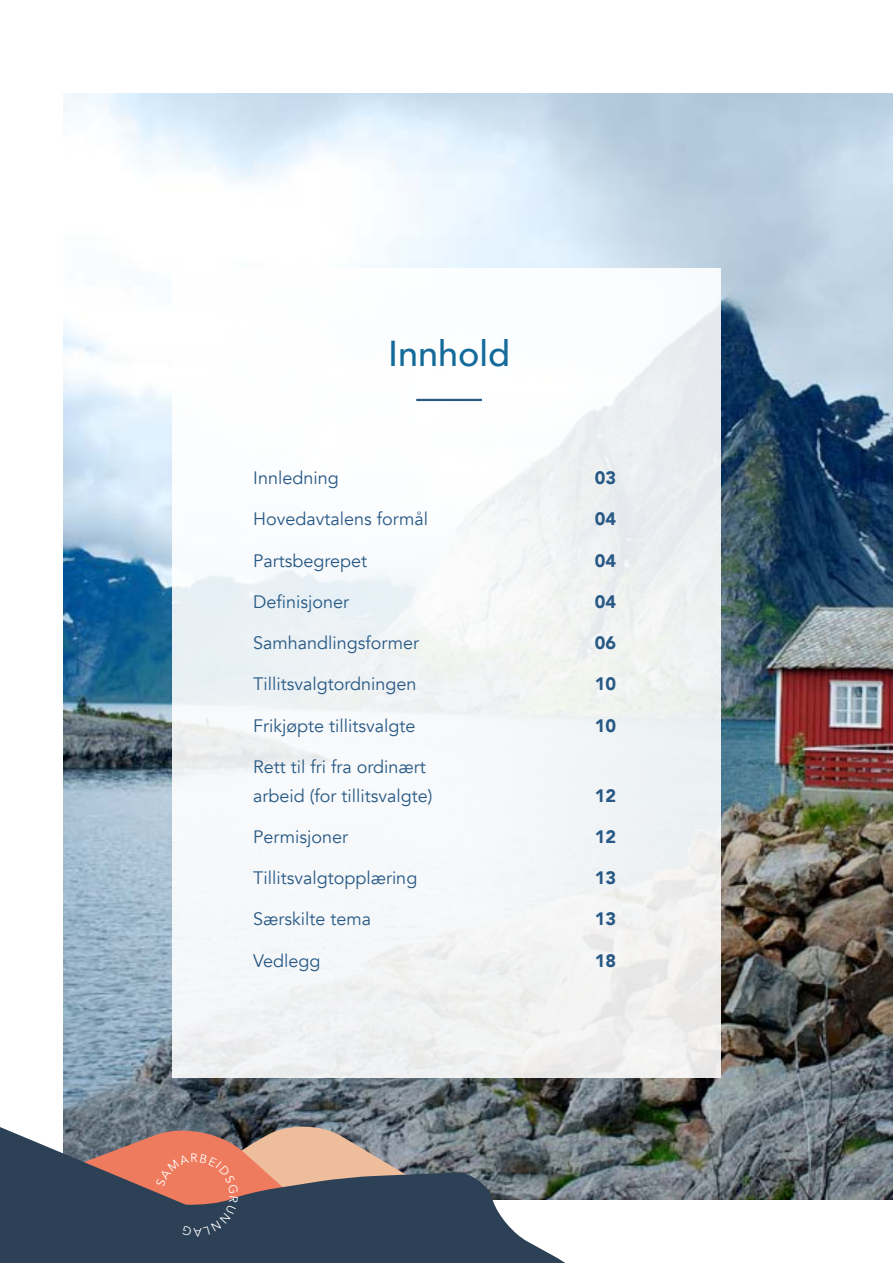
<style>
.page{position:relative;width:893px;height:1263px;background:#fff}
.page>*{position:absolute;margin:0;border:0;box-sizing:border-box;transform-origin:0 0}
.t1{font:500 36px "Avenir";color:#146a9b}
.t2{font:18px/28.5px "Avenir";color:#285985}
.t3{font:900 18px "Avenir";color:#285985}
</style>
<div class="page">
<img style="left:64px;top:93px;width:829px;height:1107px">
<svg style="left:172px;top:268px;width:549px;height:810px;fill:#f5f7f8"></svg>
<hr style="left:416px;top:399px;width:66px;height:2px;background:#285985">
<svg style="left:0;top:1102px;width:595px;height:161px;background:#666e78"></svg>
<svg style="left:156px;top:1124px;width:293px;height:139px;background:#6f6266"></svg>
<h1 class="t1" style="left:388px;top:322px;width:124px">Innhold</h1>
<p class="t2" style="left:253px;top:464px;width:87px">Innledning</p>
<p class="t3" style="left:595px;top:462px;width:23px">03</p>
<p class="t2" style="left:253px;top:505px;width:176px">Hovedavtalens formål</p>
<p class="t3" style="left:595px;top:504px;width:23px">04</p>
<p class="t2" style="left:253px;top:547px;width:115px">Partsbegrepet</p>
<p class="t3" style="left:595px;top:545px;width:23px">04</p>
<p class="t2" style="left:253px;top:588px;width:97px">Definisjoner</p>
<p class="t3" style="left:595px;top:586px;width:23px">04</p>
<p class="t2" style="left:253px;top:629px;width:167px">Samhandlingsformer</p>
<p class="t3" style="left:595px;top:627px;width:23px">06</p>
<p class="t2" style="left:253px;top:670px;width:165px">Tillitsvalgtordningen</p>
<p class="t3" style="left:595px;top:669px;width:23px">10</p>
<p class="t2" style="left:253px;top:712px;width:164px">Frikjøpte tillitsvalgte</p>
<p class="t3" style="left:595px;top:710px;width:23px">10</p>
<p class="t2" style="left:253px;top:753px;width:181px">Rett til fri fra ordinært arbeid (for tillitsvalgte)</p>
<p class="t3" style="left:595px;top:780px;width:23px">12</p>
<p class="t2" style="left:253px;top:823px;width:96px">Permisjoner</p>
<p class="t3" style="left:595px;top:821px;width:23px">12</p>
<p class="t2" style="left:253px;top:864px;width:166px">Tillitsvalgtopplæring</p>
<p class="t3" style="left:595px;top:862px;width:23px">13</p>
<p class="t2" style="left:253px;top:905px;width:119px">Særskilte tema</p>
<p class="t3" style="left:595px;top:903px;width:23px">13</p>
<p class="t2" style="left:253px;top:946px;width:69px">Vedlegg</p>
<p class="t3" style="left:595px;top:945px;width:23px">18</p>
</div>
